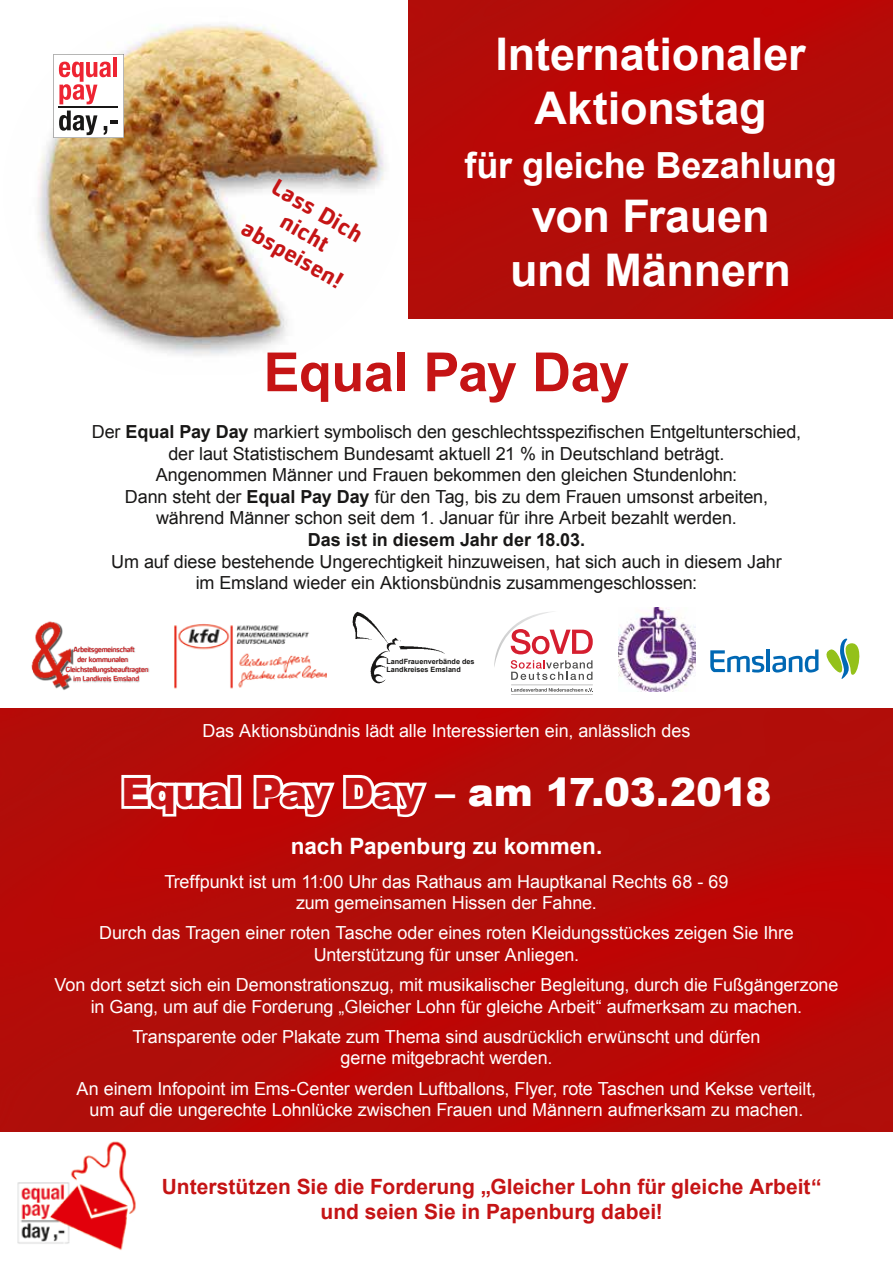
<style>
.page{position:relative;width:893px;height:1263px;background:#fff}
.page>*{position:absolute;margin:0;border:0;box-sizing:border-box;transform-origin:0 0}
.t1{font:700 54px "Arial";letter-spacing:-.015em;color:#c51415}
.t2{font:700 45px/54px "Arial";letter-spacing:-.005em;color:#fff;text-align:center}
.t3{font:900 39px "Arial";letter-spacing:-.005em;color:#fff}
.t4{font:700 36px "Arial";letter-spacing:-.005em;color:#fff}
.t5{font:700 22.5px "Arial";color:#fff}
.t6{font:700 21px/25.2px "Arial";color:#c51415;text-align:center}
.t7{font:700 21px/25.2px "Hybrea";color:#c51415;text-align:center}
.t8{font:18px/21.6px "Arial";letter-spacing:-.005em;color:#fff;text-align:center}
.t9{font:18px/21.6px "Arial";letter-spacing:-.005em;color:#181716;text-align:center}
.t10{font:700 18px "Arial";color:#181716}
.t11{font:700 7.2px/8.7px "Arial";color:#181716}
.t12{font:6.6px "Hybrea";color:#cd1013}
.s1{font-weight:700}
.s2{color:#c51415}
</style>
<div class="page">
<svg style="left:558px;top:629px;width:35px;height:25px"></svg>
<svg style="left:511px;top:660px;width:81px;height:20px"></svg>
<img style="left:494px;top:611px;width:64px;height:57px">
<svg style="left:511px;top:688px;width:82px;height:4px"></svg>
<hr style="left:511px;top:685px;width:82px;height:1px;background:#4d4d4c">
<hr style="left:511px;top:695px;width:82px;height:1px;background:#4d4d4c">
<img style="left:408px;top:0;width:485px;height:319px">
<img style="left:0;top:708px;width:893px;height:423px">
<svg style="left:118px;top:772px;width:118px;height:47px"></svg>
<div style="left:227px;top:775px;width:14px;height:34px;border:6px solid #fff"></div>
<svg style="left:251px;top:770px;width:180px;height:50px"></svg>
<img style="left:31px;top:621px;width:36px;height:69px">
<div style="left:65px;top:646px;width:88px;height:43px;background:#181716;opacity:.39"></div>
<img style="left:352px;top:611px;width:93px;height:73px">
<img style="left:174px;top:624px;width:153px;height:65px">
<hr style="left:767px;top:649px;width:3px;height:23px;background:#0068b4">
<svg style="left:772px;top:638px;width:88px;height:41px"></svg>
<svg style="left:710px;top:650px;width:54px;height:22px"></svg>
<img style="left:37px;top:24px;width:348px;height:332px">
<svg style="left:54px;top:54px;width:70px;height:84px"></svg>
<img style="left:17px;top:1141px;width:119px;height:109px">
<img style="left:618px;top:608px;width:77px;height:83px">
<p class="t7" style="left:275px;top:172px;width:113px;rotate:30deg">Lass Dich nicht abspeisen!</p>
<h2 class="t2" style="left:495px;top:29px;width:312px">Internationaler<br>Aktionstag</h2>
<h3 class="t4" style="left:465px;top:141px;width:374px">für gleiche Bezahlung</h3>
<h2 class="t2" style="left:510px;top:191px;width:282px">von Frauen und Männern</h2>
<h1 class="t1" style="left:264px;top:336px;width:367px">Equal Pay Day</h1>
<p class="t9" style="left:92px;top:421px;width:711px">Der <span class="s1">Equal Pay Day</span> markiert symbolisch den geschlechtsspezifischen Entgeltunterschied, der laut Statistischem Bundesamt aktuell 21 % in Deutschland beträgt.<br>Angenommen Männer und Frauen bekommen den gleichen Stundenlohn:<br>Dann steht der <span class="s1">Equal Pay Day</span> für den Tag, bis zu dem Frauen umsonst arbeiten, während Männer schon seit dem 1. Januar für ihre Arbeit bezahlt werden.</p>
<p class="t10" style="left:308px;top:528px;width:279px">Das ist in diesem Jahr der 18.03.</p>
<p class="t9" style="left:111px;top:551px;width:672px">Um auf diese bestehende Ungerechtigkeit hinzuweisen, hat sich auch in diesem Jahr im Emsland wieder ein Aktionsbündnis zusammengeschlossen:</p>
<p class="t12" style="left:74px;top:646px;width:63px">Arbeitsgemeinschaft</p>
<p class="t12" style="left:77px;top:655px;width:52px">der kommunalen</p>
<p class="t12" style="left:66px;top:665px;width:84px">Gleichstellungsbeauftragten</p>
<p class="t12" style="left:74px;top:675px;width:67px">im Landkreis Emsland</p>
<p class="t11" style="left:386px;top:657px;width:90px">LandFrauenverbände des<br>Landkreises Emsland</p>
<p class="t8" style="left:202px;top:720px;width:489px">Das Aktionsbündnis lädt alle Interessierten ein, anlässlich des</p>
<h3 class="t3" style="left:122px;top:764px;width:651px"><span class="s2">Equal Pay Day</span> – am 17.03.2018</h3>
<p class="t5" style="left:291px;top:831px;width:313px">nach Papenburg zu kommen.</p>
<p class="t8" style="left:164px;top:871px;width:566px">Treffpunkt ist um 11:00 Uhr das Rathaus am Hauptkanal Rechts 68 - 69 zum gemeinsamen Hissen der Fahne.</p>
<p class="t8" style="left:99px;top:922px;width:696px">Durch das Tragen einer roten Tasche oder eines roten Kleidungsstückes zeigen Sie Ihre<br>Unterstützung für unser Anliegen.</p>
<p class="t8" style="left:54px;top:974px;width:786px">Von dort setzt sich ein Demonstrationszug, mit musikalischer Begleitung, durch die Fußgängerzone in Gang, um auf die Forderung „Gleicher Lohn für gleiche Arbeit“ aufmerksam zu machen.</p>
<p class="t8" style="left:133px;top:1026px;width:629px">Transparente oder Plakate zum Thema sind ausdrücklich erwünscht und dürfen gerne mitgebracht werden.</p>
<p class="t8" style="left:77px;top:1077px;width:741px">An einem Infopoint im Ems-Center werden Luftballons, Flyer, rote Taschen und Kekse verteilt, um auf die ungerechte Lohnlücke zwischen Frauen und Männern aufmerksam zu machen.</p>
<p class="t6" style="left:162px;top:1174px;width:661px">Unterstützen Sie die Forderung „Gleicher Lohn für gleiche Arbeit“ und seien Sie in Papenburg dabei!</p>
</div>
